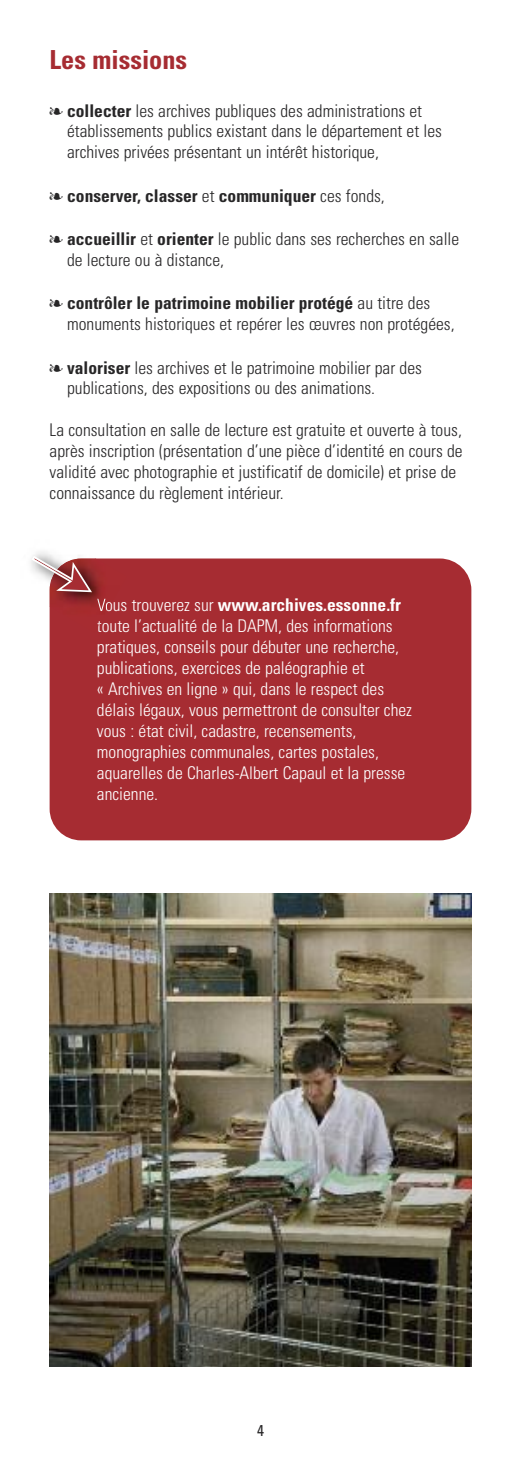
<style>
.page{position:relative;width:521px;height:1474px;background:#fff}
.page>*{position:absolute;margin:0;border:0;box-sizing:border-box;transform-origin:0 0}
.t1{font:700 condensed 26.25px "Univers";color:#a62c32}
.t2{font:300 condensed 17.5px/20.7px "Univers";color:#272627}
.t3{font:300 condensed 17.5px/21px "Univers";color:#fff}
.t4{font:700 condensed 17.5px "Univers";color:#272627}
.t5{font:condensed 15.75px "Univers";color:#272627}
.s1{font-weight:700}
.s2{font-weight:300}
</style>
<div class="page">
<div style="left:50px;top:558px;width:421px;height:282px;background:#a62c32;border-radius:31px"></div>
<img style="left:50px;top:893px;width:421px;height:473px">
<img style="left:50px;top:558px;width:77px;height:49px">
<img style="left:97px;top:598px;width:17px;height:13px">
<svg style="left:31px;top:556px;width:61px;height:36px"></svg>
<h1 class="t1" style="left:50px;top:50px;width:139px">Les missions</h1>
<p class="t2" style="left:67px;top:101px;width:376px;text-indent:-17px">❧ <span class="s1">collecter</span> les archives publiques des administrations et établissements publics existant dans le département et les archives privées présentant un intérêt historique,</p>
<p class="t4" style="left:50px;top:189px;width:337px">❧ conserver, classer <span class="s2">et</span> communiquer <span class="s2">ces fonds,</span></p>
<p class="t2" style="left:67px;top:230px;width:394px;text-indent:-18px">❧ <span class="s1">accueillir</span> et <span class="s1">orienter</span> le public dans ses recherches en salle de lecture ou à distance,</p>
<p class="t2" style="left:67px;top:294px;width:389px;text-indent:-18px">❧ <span class="s1">contrôler le patrimoine mobilier protégé</span> au titre des monuments historiques et repérer les œuvres non protégées,</p>
<p class="t2" style="left:67px;top:359px;width:356px;text-indent:-17px">❧ <span class="s1">valoriser</span> les archives et le patrimoine mobilier par des publications, des expositions ou des animations.</p>
<p class="t2" style="left:50px;top:421px;width:414px">La consultation en salle de lecture est gratuite et ouverte à tous, après inscription (présentation d’une pièce d’identité en cours de validité avec photographie et justificatif de domicile) et prise de connaissance du règlement intérieur.</p>
<p class="t3" style="left:97px;top:596px;width:317px">Vous trouverez sur <span class="s1">www.archives.essonne.fr </span>toute l’actualité de la DAPM, des informations pratiques, conseils pour débuter une recherche, publications, exercices de paléographie et<br>« Archives en ligne » qui, dans le respect des délais légaux, vous permettront de consulter chez vous : état civil, cadastre, recensements, monographies communales, cartes postales, aquarelles de Charles-Albert Capaul et la presse ancienne.</p>
<p class="t5" style="left:257px;top:1424px;width:8px">4</p>
</div>
